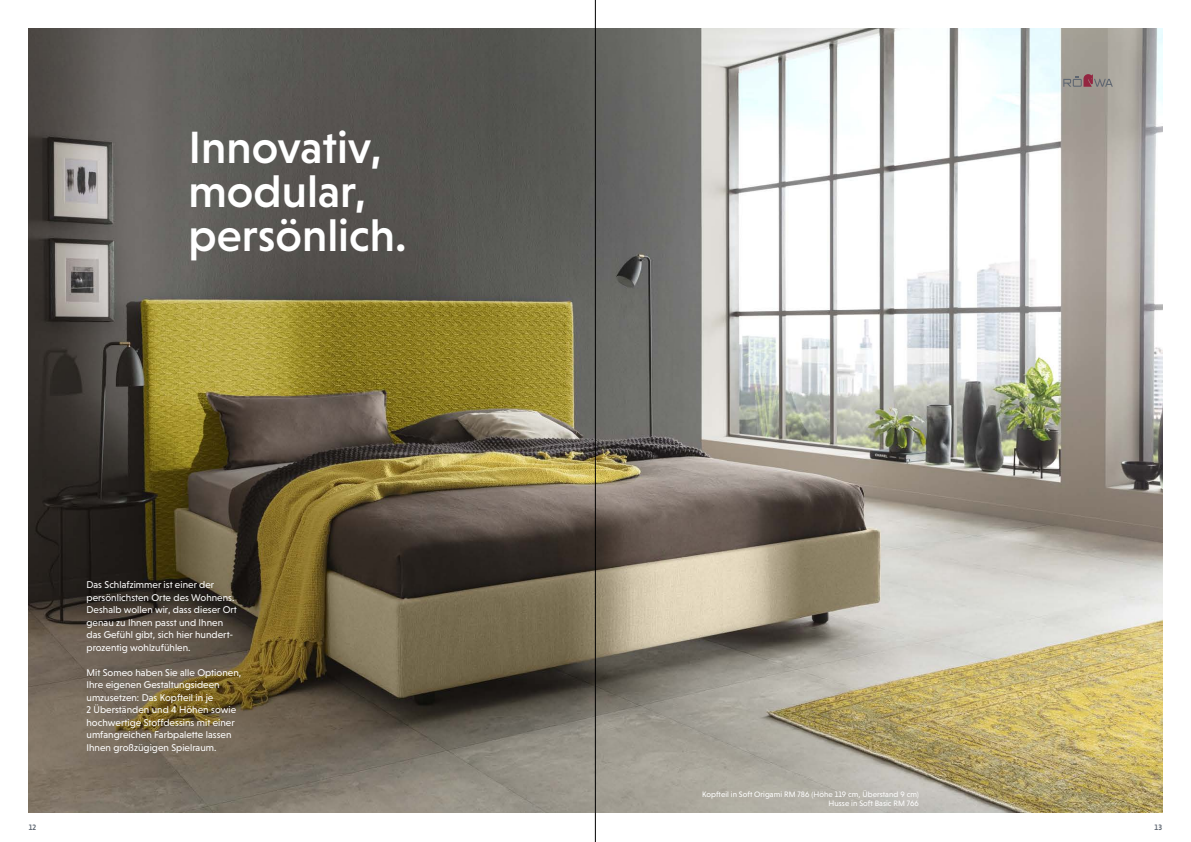
<style>
.page{position:relative;width:1191px;height:842px;background:#fff}
.page>*{position:absolute;margin:0;border:0;box-sizing:border-box;transform-origin:0 0}
.t1{font:500 46px/43.7px "Niveau Grotesk";color:#fff}
.t2{font:10px/12.5px "Niveau Grotesk";letter-spacing:.005em;color:#fff}
.t3{font:8px/9px "Niveau Grotesk";letter-spacing:.005em;color:#fff;text-align:right}
.t4{font:500 8px "Niveau Grotesk";color:#5e6671}
</style>
<div class="page">
<img style="left:29px;top:29px;width:1133px;height:784px">
<hr style="left:595px;top:0;width:1px;height:842px;background:#000">
<svg style="left:1063px;top:74px;width:49px;height:13px"></svg>
<h1 class="t1" style="left:189px;top:125px;width:219px">Innovativ, modular, persönlich.</h1>
<p class="t2" style="left:86px;top:578px;width:152px">Das Schlafzimmer ist einer der persönlichsten Orte des Wohnens.<br>Deshalb wollen wir, dass dieser Ort genau zu Ihnen passt und Ihnen das Gefühl gibt, sich hier hundert&shy;prozentig wohlzufühlen.</p>
<p class="t2" style="left:86px;top:666px;width:156px">Mit Someo haben Sie alle Optionen,<br>Ihre eigenen Gestaltungsideen umzusetzen: Das Kopfteil in je<br>2 Überständen und 4 Höhen sowie hochwertige Stoffdessins mit einer umfangreichen Farbpalette lassen<br>Ihnen großzügigen Spielraum.</p>
<p class="t3" style="left:702px;top:789px;width:218px">Kopfteil in Soft Origami RM 786 (Höhe 119 cm, Überstand 9 cm)<br>Husse in Soft Basic RM 766</p>
<p class="t4" style="left:29px;top:823px;width:9px">12</p>
<p class="t4" style="left:1154px;top:823px;width:9px">13</p>
</div>
